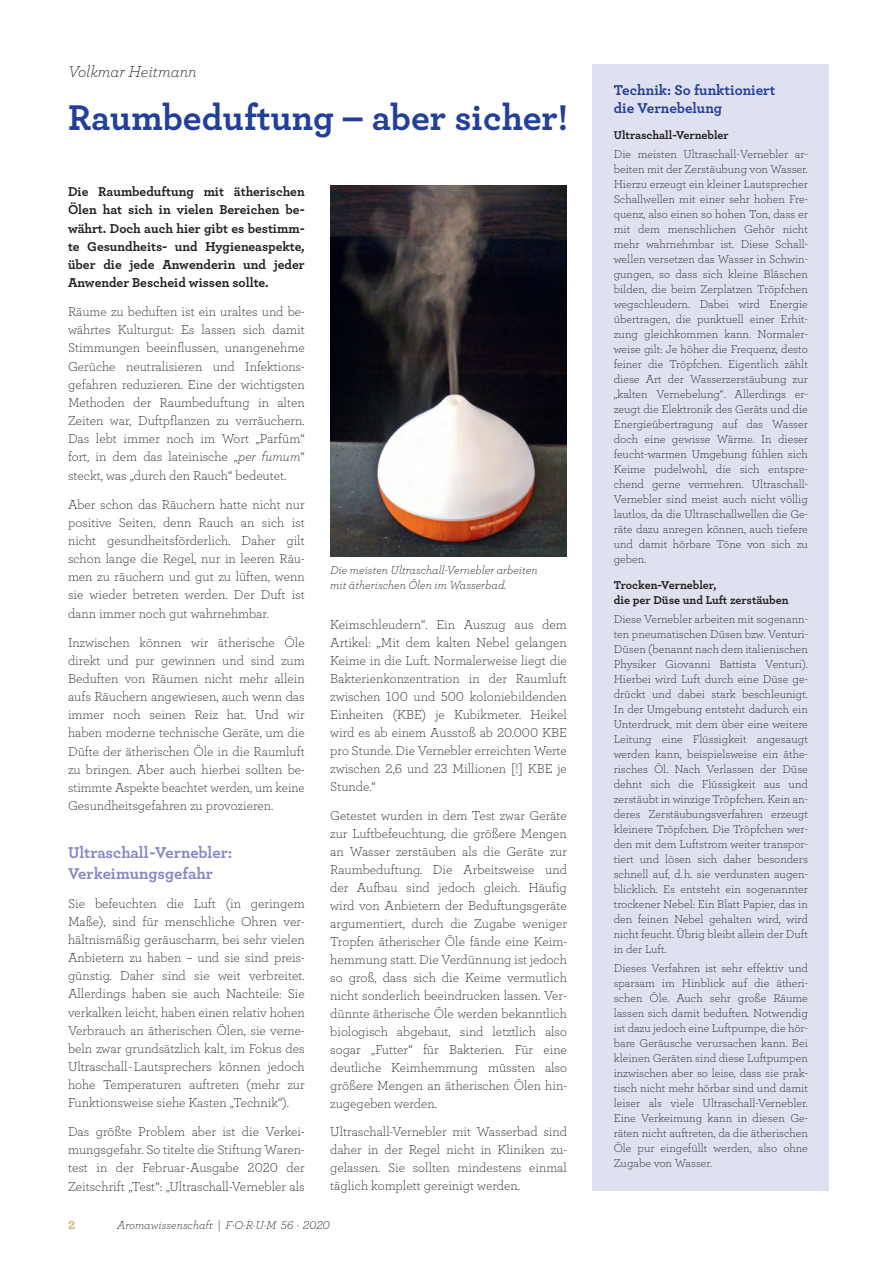
<style>
.page{position:relative;width:893px;height:1263px;background:#fff}
.page>*{position:absolute;margin:0;border:0;box-sizing:border-box;transform-origin:0 0}
.t1{font:700 37.5px "Archer";color:#223f99}
.t2{font:700 16.5px/21px "Archer";color:#8588c2}
.t3{font:italic 300 16.5px "Archer";color:#231f20}
.t4{font:700 15px/18px "Archer";color:#223f99}
.t5{font:300 13.5px/18.1px "Archer";color:#231f20;text-align:justify}
.t6{font:700 13.5px/18.1px "Archer";color:#231f20;text-align:justify}
.t7{font:300 12px/15px "Archer";color:#231f20;text-align:justify}
.t8{font:italic 300 12px/15px "Archer";color:#231f20}
.t9{font:700 12px/15px "Archer";color:#231f20}
.t10{font:700 12px "Archer";color:#d2ab66}
.s1{font-style:italic}
</style>
<div class="page">
<img style="left:330px;top:186px;width:237px;height:370px">
<div style="left:592px;top:64px;width:237px;height:1127px;background:#e0e1f0"></div>
<p class="t3" style="left:68px;top:60px;width:130px">Volkmar Heitmann</p>
<h1 class="t1" style="left:68px;top:88px;width:502px">Raumbeduftung – aber sicher!</h1>
<p class="t6" style="left:68px;top:182px;width:238px">Die Raumbeduftung mit ätherischen Ölen hat sich in vielen Bereichen be&shy;währt. Doch auch hier gibt es bestimm&shy;te Gesundheits- und Hygieneaspekte, über die jede Anwenderin und jeder Anwender Bescheid wissen sollte.</p>
<p class="t5" style="left:68px;top:302px;width:238px">Räume zu beduften ist ein uraltes und be&shy;währtes Kulturgut: Es lassen sich damit Stimmungen beeinflussen, unangenehme Gerüche neutralisieren und Infektions&shy;gefahren reduzieren. Eine der wichtigsten Methoden der Raumbeduftung in alten Zeiten war, Duftpflanzen zu verräuchern.<br>Das lebt immer noch im Wort „Parfüm“ fort, in dem das lateinische „<span class="s1">per fumum</span>“ steckt, was „durch den Rauch“ bedeutet.</p>
<p class="t5" style="left:68px;top:494px;width:238px">Aber schon das Räuchern hatte nicht nur positive Seiten, denn Rauch an sich ist nicht gesundheitsförderlich. Daher gilt schon lange die Regel, nur in leeren Räu&shy;men zu räuchern und gut zu lüften, wenn sie wieder betreten werden. Der Duft ist dann immer noch gut wahrnehmbar.</p>
<p class="t5" style="left:68px;top:632px;width:238px">Inzwischen können wir ätherische Öle direkt und pur gewinnen und sind zum Beduften von Räumen nicht mehr allein aufs Räuchern angewiesen, auch wenn das immer noch seinen Reiz hat. Und wir haben moderne technische Geräte, um die Düfte der ätherischen Öle in die Raumluft zu bringen. Aber auch hierbei sollten be&shy;stimmte Aspekte beachtet werden, um keine Gesundheitsgefahren zu provozieren.</p>
<p class="t2" style="left:68px;top:841px;width:166px">Ultraschall-Vernebler:<br>Verkeimungsgefahr</p>
<p class="t5" style="left:68px;top:893px;width:238px">Sie befeuchten die Luft (in geringem Maße), sind für menschliche Ohren ver&shy;hältnismäßig geräuscharm, bei sehr vielen Anbietern zu haben – und sie sind preis&shy;günstig. Daher sind sie weit verbreitet.<br>Allerdings haben sie auch Nachteile: Sie verkalken leicht, haben einen relativ hohen Verbrauch an ätherischen Ölen, sie verne&shy;beln zwar grundsätzlich kalt, im Fokus des Ultraschall-Lautsprechers können jedoch hohe Temperaturen auftreten (mehr zur Funktionsweise siehe Kasten „Technik“).</p>
<p class="t5" style="left:68px;top:1122px;width:238px">Das größte Problem aber ist die Verkei&shy;mungsgefahr. So titelte die Stiftung Waren&shy;test in der Februar-Ausgabe 2020 der Zeitschrift „Test“: „Ultraschall-Vernebler als</p>
<p class="t8" style="left:330px;top:562px;width:209px">Die meisten Ultraschall-Vernebler arbeiten mit ätherischen Ölen im Wasserbad.</p>
<p class="t5" style="left:330px;top:615px;width:238px">Keimschleudern“. Ein Auszug aus dem Artikel: „Mit dem kalten Nebel gelangen Keime in die Luft. Normalerweise liegt die Bakterienkonzentration in der Raumluft zwischen 100 und 500 koloniebildenden Einheiten (KBE) je Kubikmeter. Heikel wird es ab einem Ausstoß ab 20.000 KBE pro Stunde. Die Vernebler erreichten Werte zwischen 2,6 und 23 Millionen [!] KBE je Stunde.“</p>
<p class="t5" style="left:330px;top:806px;width:238px">Getestet wurden in dem Test zwar Geräte zur Luftbefeuchtung, die größere Mengen an Wasser zerstäuben als die Geräte zur Raumbeduftung. Die Arbeitsweise und der Aufbau sind jedoch gleich. Häufig wird von Anbietern der Beduftungsgeräte argumentiert, durch die Zugabe weniger Tropfen ätherischer Öle fände eine Keim&shy;hemmung statt. Die Verdünnung ist jedoch so groß, dass sich die Keime vermutlich nicht sonderlich beeindrucken lassen. Ver&shy;dünnte ätherische Öle werden bekanntlich biologisch abgebaut, sind letztlich also sogar „Futter“ für Bakterien. Für eine deutliche Keimhemmung müssten also größere Mengen an ätherischen Ölen hin&shy;zugegeben werden.</p>
<p class="t5" style="left:330px;top:1122px;width:238px">Ultraschall-Vernebler mit Wasserbad sind daher in der Regel nicht in Kliniken zu&shy;gelassen. Sie sollten mindestens einmal täglich komplett gereinigt werden.</p>
<p class="t10" style="left:68px;top:1215px;width:9px">2</p>
<p class="t8" style="left:117px;top:1217px;width:214px">Aromawissenschaft | F·O·R·U·M 56 · 2020</p>
<p class="t4" style="left:614px;top:80px;width:163px">Technik: So funktioniert die Vernebelung</p>
<p class="t9" style="left:614px;top:126px;width:117px">Ultraschall-Vernebler</p>
<p class="t7" style="left:614px;top:146px;width:196px">Die meisten Ultraschall-Vernebler ar&shy;beiten mit der Zerstäubung von Wasser.<br>Hierzu erzeugt ein kleiner Lautsprecher Schallwellen mit einer sehr hohen Fre&shy;quenz, also einen so hohen Ton, dass er mit dem menschlichen Gehör nicht mehr wahrnehmbar ist. Diese Schall&shy;wellen versetzen das Wasser in Schwin&shy;gungen, so dass sich kleine Bläschen bilden, die beim Zerplatzen Tröpfchen wegschleudern. Dabei wird Energie übertragen, die punktuell einer Erhit&shy;zung gleichkommen kann. Normaler&shy;weise gilt: Je höher die Frequenz, desto feiner die Tröpfchen. Eigentlich zählt diese Art der Wasserzerstäubung zur „kalten Vernebelung“. Allerdings er&shy;zeugt die Elektronik des Geräts und die Energieübertragung auf das Wasser doch eine gewisse Wärme. In dieser feucht-warmen Umgebung fühlen sich Keime pudelwohl, die sich entspre&shy;chend gerne vermehren. Ultraschall-Vernebler sind meist auch nicht völlig lautlos, da die Ultraschallwellen die Ge&shy;räte dazu anregen können, auch tiefere und damit hörbare Töne von sich zu geben.</p>
<p class="t9" style="left:614px;top:576px;width:176px">Trocken-Vernebler,<br>die per Düse und Luft zerstäuben</p>
<p class="t7" style="left:614px;top:611px;width:196px">Diese Vernebler arbeiten mit sogenann&shy;ten pneumatischen Düsen bzw. Venturi-Düsen (benannt nach dem italienischen Physiker Giovanni Battista Venturi).<br>Hierbei wird Luft durch eine Düse ge&shy;drückt und dabei stark beschleunigt.<br>In der Umgebung entsteht dadurch ein Unterdruck, mit dem über eine weitere Leitung eine Flüssigkeit angesaugt werden kann, beispielsweise ein äthe&shy;risches Öl. Nach Verlassen der Düse dehnt sich die Flüssigkeit aus und zerstäubt in winzige Tröpfchen. Kein an&shy;deres Zerstäubungsverfahren erzeugt kleinere Tröpfchen. Die Tröpfchen wer&shy;den mit dem Luftstrom weiter transpor&shy;tiert und lösen sich daher besonders schnell auf, d. h. sie verdunsten augen&shy;blicklich. Es entsteht ein sogenannter trockener Nebel: Ein Blatt Papier, das in den feinen Nebel gehalten wird, wird nicht feucht. Übrig bleibt allein der Duft in der Luft.</p>
<p class="t7" style="left:614px;top:960px;width:196px">Dieses Verfahren ist sehr effektiv und sparsam im Hinblick auf die ätheri&shy;schen Öle. Auch sehr große Räume lassen sich damit beduften. Notwendig ist dazu jedoch eine Luftpumpe, die hör&shy;bare Geräusche verursachen kann. Bei kleinen Geräten sind diese Luftpumpen inzwischen aber so leise, dass sie prak&shy;tisch nicht mehr hörbar sind und damit leiser als viele Ultraschall-Vernebler.<br>Eine Verkeimung kann in diesen Ge&shy;räten nicht auftreten, da die ätherischen Öle pur eingefüllt werden, also ohne Zugabe von Wasser.</p>
</div>
